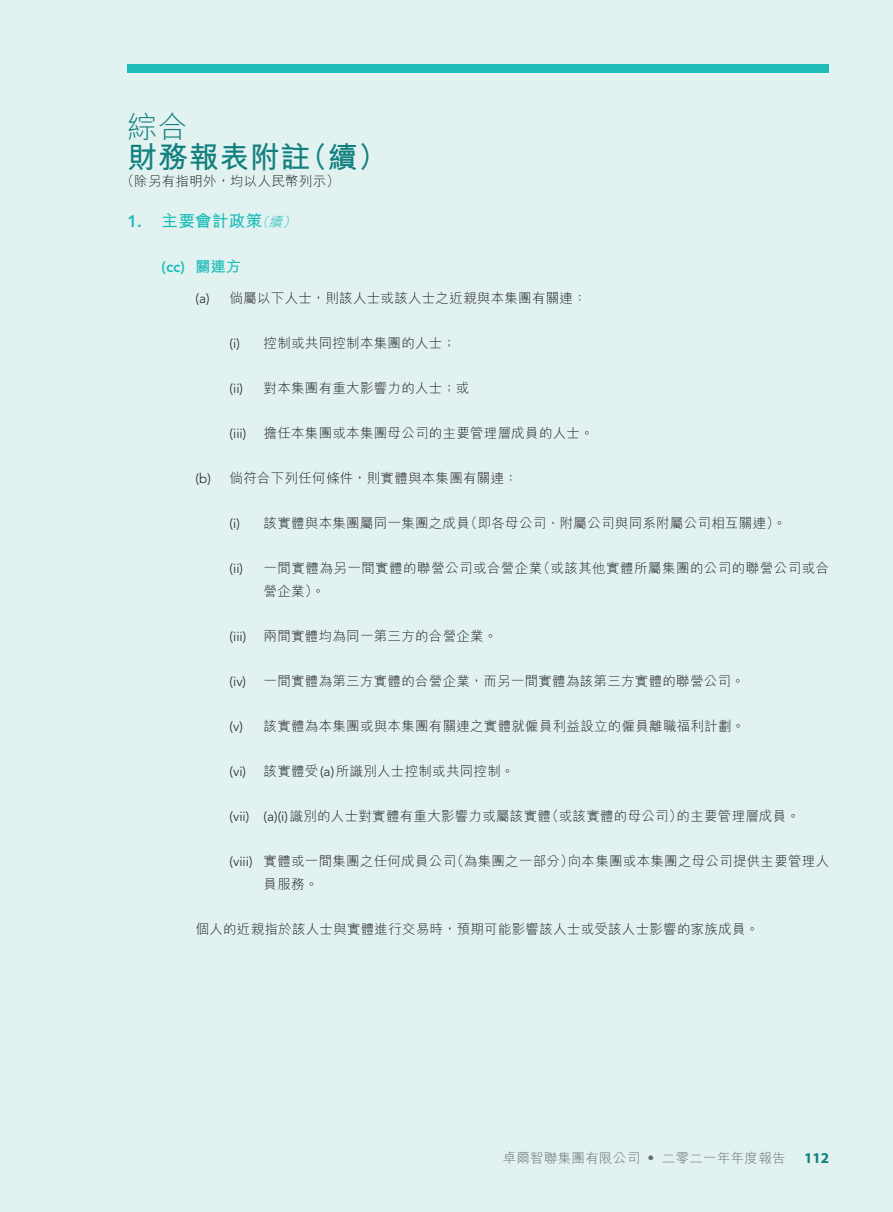
<style>
.page{position:relative;width:893px;height:1212px;background:#e1f2f1}
.page>*{position:absolute;margin:0;border:0;box-sizing:border-box;transform-origin:0 0}
.t1{font:700 30px "M Hei HK";letter-spacing:.02em;color:#12807e}
.t2{font:300 30px "M Hei HK";color:#12807e}
._01_H1{font:700 16.5px "M Hei HK";letter-spacing:.02em;color:#1dbcb8}
._01_H1-2{font:800 16.5px "Avenir LT Std";color:#1dbcb8}
._02_H2{font:800 15px "Avenir LT Std";color:#1dbcb8}
.t3{font:700 15px "Myriad Pro";color:#12807e}
._02_H2-2{font:700 15px "M Hei HK";color:#1dbcb8}
._00_txt{font:300 13.5px "M Hei HK";letter-spacing:.02em;color:#231f20}
._00_txt-2{font:300 13.5px "Avenir LT Std";color:#231f20}
.t4{font:300 13.5px "M Hei HK";letter-spacing:.02em;color:#6c6d70}
._01_H1-3{font:italic 300 13.5px "M Hei HK";color:#1dbcb8}
.s1{font-family:"Avenir LT Std"}
</style>
<div class="page">
<div style="left:128px;top:64px;width:701px;height:8px;background:#1dbcb8"></div>
<h1 class="t2" style="left:128px;top:112px;width:62px">綜合</h1>
<h1 class="t1" style="left:128px;top:136px;width:185px">財務報表附註</h1>
<h1 class="t1" style="left:298px;top:136px;width:91px">（續(</h1>
<p class="_00_txt" style="left:121px;top:174px;width:220px">（除另有指明外，均以人民幣列示(</p>
<p class="_01_H1-2" style="left:128px;top:212px;width:16px">1.</p>
<p class="_01_H1" style="left:162px;top:209px;width:102px">主要會計政策</p>
<p class="_01_H1-3" style="left:269px;top:215px;width:18px">續</p>
<p class="_01_H1-3" style="left:255px;top:215px;width:18px">（</p>
<p class="_01_H1-3" style="left:282px;top:215px;width:18px">(</p>
<p class="_02_H2" style="left:162px;top:258px;width:25px">(cc)</p>
<p class="_02_H2-2" style="left:196px;top:256px;width:47px">關連方</p>
<p class="_00_txt-2" style="left:196px;top:291px;width:16px">)a(</p>
<p class="_00_txt" style="left:230px;top:292px;width:358px">倘屬以下人士，則該人士或該人士之近親與本集團有關連：</p>
<p class="_00_txt-2" style="left:230px;top:336px;width:12px">)i(</p>
<p class="_00_txt" style="left:264px;top:337px;width:194px">控制或共同控制本集團的人士;</p>
<p class="_00_txt-2" style="left:196px;top:471px;width:17px">b( )</p>
<p class="_00_txt-2" style="left:230px;top:381px;width:15px">)i i(</p>
<p class="_00_txt" style="left:264px;top:382px;width:207px">對本集團有重大影響力的人士；或</p>
<p class="_00_txt" style="left:264px;top:427px;width:331px">擔任本集團或本集團母公司的主要管理層成員的人士。</p>
<p class="_00_txt-2" style="left:230px;top:426px;width:18px">(iii)</p>
<p class="_00_txt" style="left:230px;top:472px;width:290px">倘符合下列任何條件，則實體與本集團有關連：</p>
<p class="_00_txt-2" style="left:230px;top:516px;width:12px">)i(</p>
<p class="_00_txt" style="left:464px;top:517px;width:324px">（即各母公司、附屬公司與同系附屬公司相互關連。(</p>
<p class="_00_txt" style="left:264px;top:517px;width:208px">該實體與本集團屬同一集團之成員</p>
<p class="_00_txt-2" style="left:230px;top:561px;width:15px">)i i(</p>
<p class="_00_txt" style="left:537px;top:562px;width:294px">（或該其他實體所屬集團的公司的聯營公司或合</p>
<p class="_00_txt" style="left:264px;top:562px;width:280px">一間實體為另一間實體的聯營公司或合營企業</p>
<p class="_00_txt-2" style="left:230px;top:628px;width:18px">(iii)</p>
<p class="_00_txt" style="left:264px;top:584px;width:63px">營企業。(</p>
<p class="_00_txt" style="left:264px;top:629px;width:235px">兩間實體均為同一第三方的合營企業。</p>
<p class="_00_txt-2" style="left:230px;top:673px;width:18px">i v( )</p>
<p class="_00_txt" style="left:264px;top:674px;width:482px">一間實體為第三方實體的合營企業，而另一間實體為該第三方實體的聯營公司。</p>
<p class="_00_txt-2" style="left:230px;top:718px;width:15px">)v(</p>
<p class="_00_txt" style="left:264px;top:719px;width:483px">該實體為本集團或與本集團有關連之實體就僱員利益設立的僱員離職福利計劃。</p>
<p class="_00_txt-2" style="left:230px;top:763px;width:18px">(vi)</p>
<p class="_00_txt" style="left:264px;top:764px;width:252px">該實體受 <span class="s1">)a(</span> 所識別人士控制或共同控制。</p>
<p class="_00_txt" style="left:545px;top:809px;width:138px">（或該實體的母公司）</p>
<p class="_00_txt" style="left:676px;top:809px;width:125px">的主要管理層成員。</p>
<p class="_00_txt" style="left:230px;top:809px;width:323px"><span class="s1">(vii) (a )i) (</span> 識別的人士對實體有重大影響力或屬該實體</p>
<p class="_00_txt-2" style="left:230px;top:853px;width:24px">(viii)</p>
<p class="_00_txt" style="left:450px;top:854px;width:125px">（為集團之一部分）</p>
<p class="_00_txt" style="left:568px;top:854px;width:263px">向本集團或本集團之母公司提供主要管理人</p>
<p class="_00_txt" style="left:264px;top:854px;width:194px">實體或一間集團之任何成員公司</p>
<p class="_00_txt" style="left:264px;top:877px;width:56px">員服務。</p>
<p class="_00_txt" style="left:196px;top:922px;width:565px">個人的近親指於該人士與實體進行交易時，預期可能影響該人士或受該人士影響的家族成員。</p>
<p class="t4" style="left:503px;top:1151px;width:284px">卓爾智聯集團有限公司 • 二零二一年年度報告</p>
<p class="t3" style="left:804px;top:1148px;width:26px">112</p>
</div>
